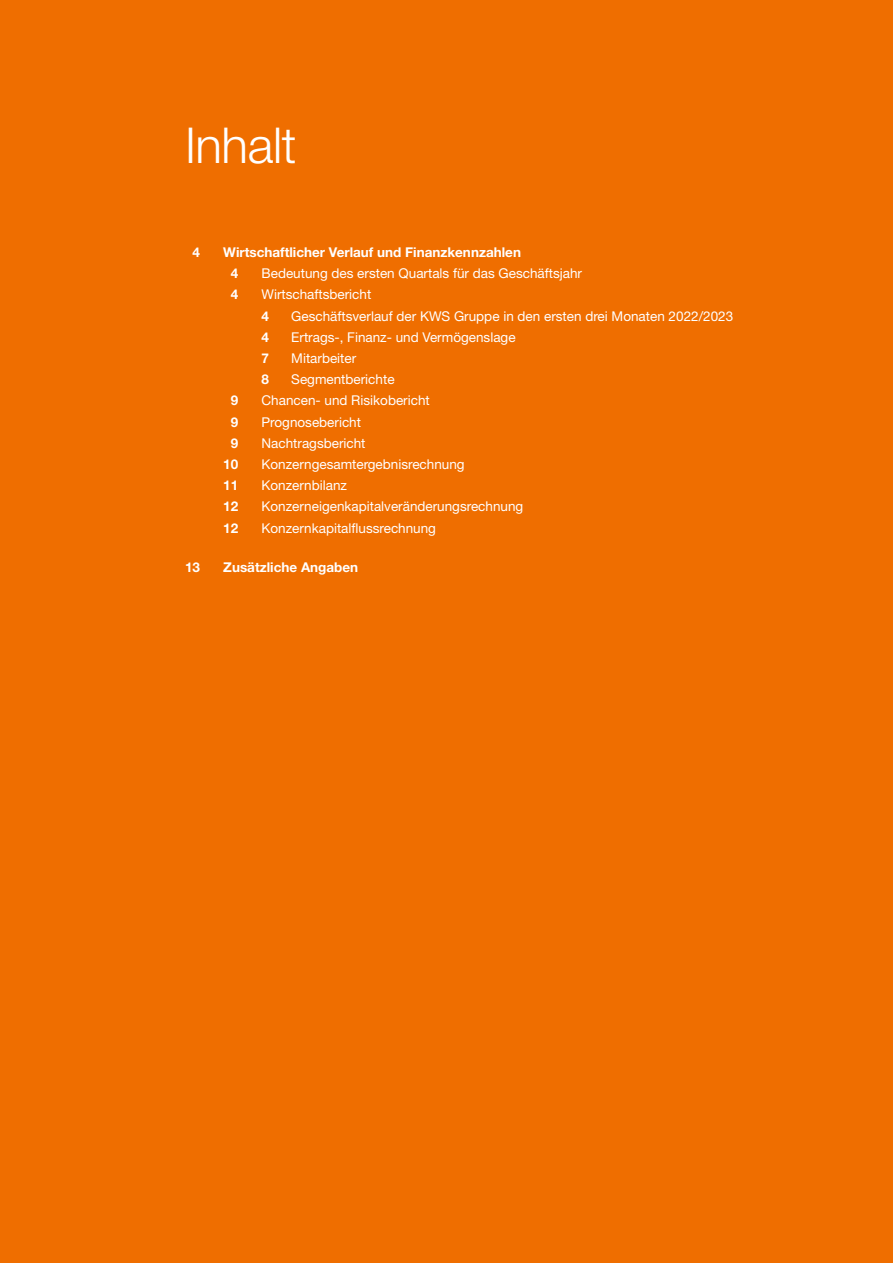
<style>
.page{position:relative;width:893px;height:1263px;background:#ef6e00}
.page>*{position:absolute;margin:0;border:0;box-sizing:border-box;transform-origin:0 0}
.t1{font:300 49.5px "Helvetica Neue LT Std";letter-spacing:-.01em;color:#fff}
.t2{font:13.5px "Helvetica Neue LT Std";color:#fff}
.t3{font:700 13.5px/21.1px "Helvetica Neue LT Std";color:#fff}
</style>
<div class="page">
<h1 class="t1" style="left:185px;top:115px;width:113px">Inhalt</h1>
<p class="t3" style="left:193px;top:241px;width:9px">4</p>
<p class="t3" style="left:231px;top:241px;width:292px;text-indent:-8px">Wirtschaftlicher Verlauf und Finanzkennzahlen<br>4</p>
<p class="t2" style="left:262px;top:265px;width:322px">Bedeutung des ersten Quartals für das Geschäftsjahr</p>
<p class="t3" style="left:231px;top:284px;width:9px">4</p>
<p class="t2" style="left:262px;top:287px;width:111px">Wirtschaftsbericht</p>
<p class="t3" style="left:262px;top:305px;width:9px">4</p>
<p class="t2" style="left:291px;top:308px;width:443px">Geschäftsverlauf der KWS Gruppe in den ersten drei Monaten 2022/2023</p>
<p class="t3" style="left:262px;top:326px;width:9px">4</p>
<p class="t2" style="left:291px;top:329px;width:226px">Ertrags-, Finanz- und Vermögenslage</p>
<p class="t3" style="left:262px;top:347px;width:9px">7</p>
<p class="t2" style="left:291px;top:350px;width:67px">Mitarbeiter</p>
<p class="t3" style="left:262px;top:369px;width:9px">8</p>
<p class="t2" style="left:291px;top:371px;width:105px">Segmentberichte</p>
<p class="t3" style="left:231px;top:390px;width:9px">9</p>
<p class="t2" style="left:262px;top:393px;width:170px">Chancen- und Risikobericht</p>
<p class="t3" style="left:231px;top:411px;width:9px">9</p>
<p class="t2" style="left:262px;top:414px;width:101px">Prognosebericht</p>
<p class="t3" style="left:231px;top:432px;width:9px">9</p>
<p class="t2" style="left:262px;top:435px;width:106px">Nachtragsbericht</p>
<p class="t3" style="left:223px;top:453px;width:17px">10</p>
<p class="t2" style="left:262px;top:456px;width:205px">Konzerngesamtergebnisrechnung</p>
<p class="t3" style="left:223px;top:474px;width:17px">11</p>
<p class="t2" style="left:262px;top:477px;width:87px">Konzernbilanz</p>
<p class="t3" style="left:223px;top:496px;width:17px">12</p>
<p class="t2" style="left:262px;top:499px;width:263px">Konzerneigenkapitalveränderungsrechnung</p>
<p class="t3" style="left:223px;top:517px;width:17px">12</p>
<p class="t2" style="left:262px;top:520px;width:176px">Konzernkapitalflussrechnung</p>
<p class="t3" style="left:185px;top:557px;width:17px">13</p>
<p class="t3" style="left:223px;top:557px;width:136px">Zusätzliche Angaben</p>
</div>
